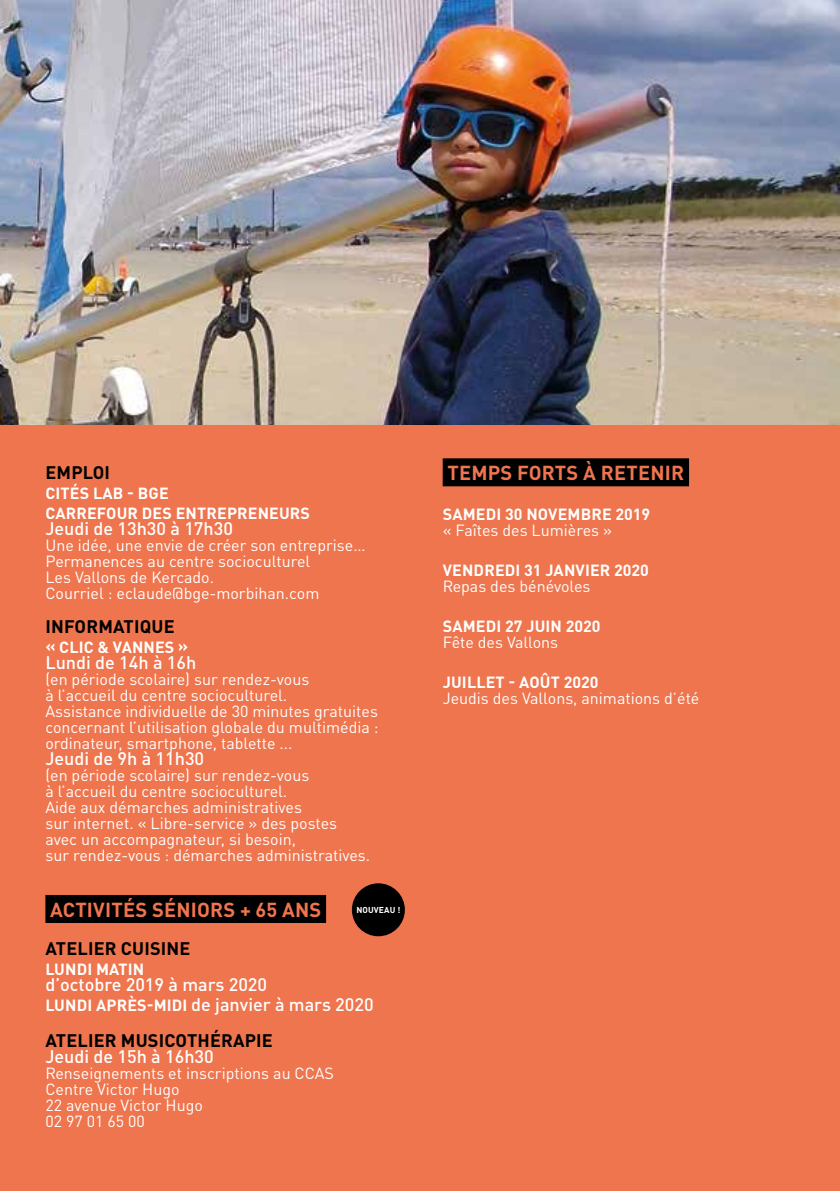
<style>
.page{position:relative;width:840px;height:1191px;background:#fff}
.page>*{position:absolute;margin:0;border:0;box-sizing:border-box;transform-origin:0 0}
.t1{font:700 20px "DINOT";letter-spacing:.01em;color:#ee754d}
.t2{font:500 18px/20px "DINOT";color:#fff}
.t3{font:700 18px "DINOT";letter-spacing:.01em;color:#000}
.t4{font:16px/16px "DINOT";color:#fff}
.t5{font:700 16px/20px "DINOT";letter-spacing:.01em;color:#fff}
.t6{font:700 8.4px "DINOT";letter-spacing:.01em;color:#fff}
.s1{font-weight:700;font-size:16px}
</style>
<div class="page">
<img style="left:0;top:0;width:839px;height:425px">
<div style="left:0;top:425px;width:839px;height:766px;background:#ee754d"></div>
<div style="left:351px;top:883px;width:53px;height:53px;background:#000;border-radius:50%"></div>
<div style="left:45px;top:895px;width:281px;height:28px;background:#000"></div>
<div style="left:442px;top:458px;width:246px;height:28px;background:#000"></div>
<p class="t3" style="left:45px;top:460px;width:66px">EMPLOI</p>
<p class="t5" style="left:45px;top:482px;width:266px">CITÉS LAB - BGE<br>CARREFOUR DES ENTREPRENEURS</p>
<p class="t2" style="left:45px;top:518px;width:189px">Jeudi de 13h30 à 17h30</p>
<p class="t4" style="left:45px;top:537px;width:321px">Une idée, une envie de créer son entreprise… Permanences au centre socioculturel<br>Les Vallons de Kercado.<br>Courriel : eclaude@bge-morbihan.com</p>
<p class="t3" style="left:45px;top:614px;width:130px">INFORMATIQUE</p>
<p class="t5" style="left:45px;top:636px;width:144px">« CLIC &amp; VANNES »</p>
<p class="t2" style="left:45px;top:652px;width:152px">Lundi de 14h à 16h</p>
<p class="t4" style="left:45px;top:671px;width:334px">(en période scolaire) sur rendez-vous<br>à l’accueil du centre socioculturel.<br>Assistance individuelle de 30 minutes gratuites concernant l’utilisation globale du multimédia : ordinateur, smartphone, tablette ...</p>
<p class="t2" style="left:45px;top:748px;width:160px">Jeudi de 9h à 11h30</p>
<p class="t4" style="left:45px;top:767px;width:326px">(en période scolaire) sur rendez-vous<br>à l’accueil du centre socioculturel.<br>Aide aux démarches administratives<br>sur internet. « Libre-service » des postes avec un accompagnateur, si besoin,<br>sur rendez-vous : démarches administratives.</p>
<p class="t1" style="left:50px;top:896px;width:272px">ACTIVITÉS SÉNIORS + 65 ANS</p>
<p class="t3" style="left:45px;top:936px;width:146px">ATELIER CUISINE</p>
<p class="t5" style="left:45px;top:958px;width:100px">LUNDI MATIN</p>
<p class="t2" style="left:45px;top:974px;width:329px">d’octobre 2019 à mars 2020<br><span class="s1">LUNDI APRÈS-MIDI</span> de janvier à mars 2020</p>
<p class="t3" style="left:45px;top:1028px;width:229px">ATELIER MUSICOTHÉRAPIE</p>
<p class="t2" style="left:45px;top:1046px;width:170px">Jeudi de 15h à 16h30</p>
<p class="t4" style="left:45px;top:1065px;width:290px">Renseignements et inscriptions au CCAS<br>Centre Victor Hugo<br>22 avenue Victor Hugo<br>02 97 01 65 00</p>
<p class="t6" style="left:356px;top:904px;width:45px">NOUVEAU !</p>
<p class="t1" style="left:447px;top:460px;width:238px">TEMPS FORTS À RETENIR</p>
<p class="t5" style="left:442px;top:504px;width:209px">SAMEDI 30 NOVEMBRE 2019</p>
<p class="t4" style="left:442px;top:522px;width:171px">« Faîtes des Lumières »</p>
<p class="t5" style="left:442px;top:560px;width:207px">VENDREDI 31 JANVIER 2020</p>
<p class="t4" style="left:442px;top:578px;width:149px">Repas des bénévoles</p>
<p class="t5" style="left:442px;top:616px;width:159px">SAMEDI 27 JUIN 2020</p>
<p class="t4" style="left:442px;top:634px;width:117px">Fête des Vallons</p>
<p class="t5" style="left:442px;top:672px;width:157px">JUILLET - AOÛT 2020</p>
<p class="t4" style="left:442px;top:690px;width:258px">Jeudis des Vallons, animations d’été</p>
</div>
